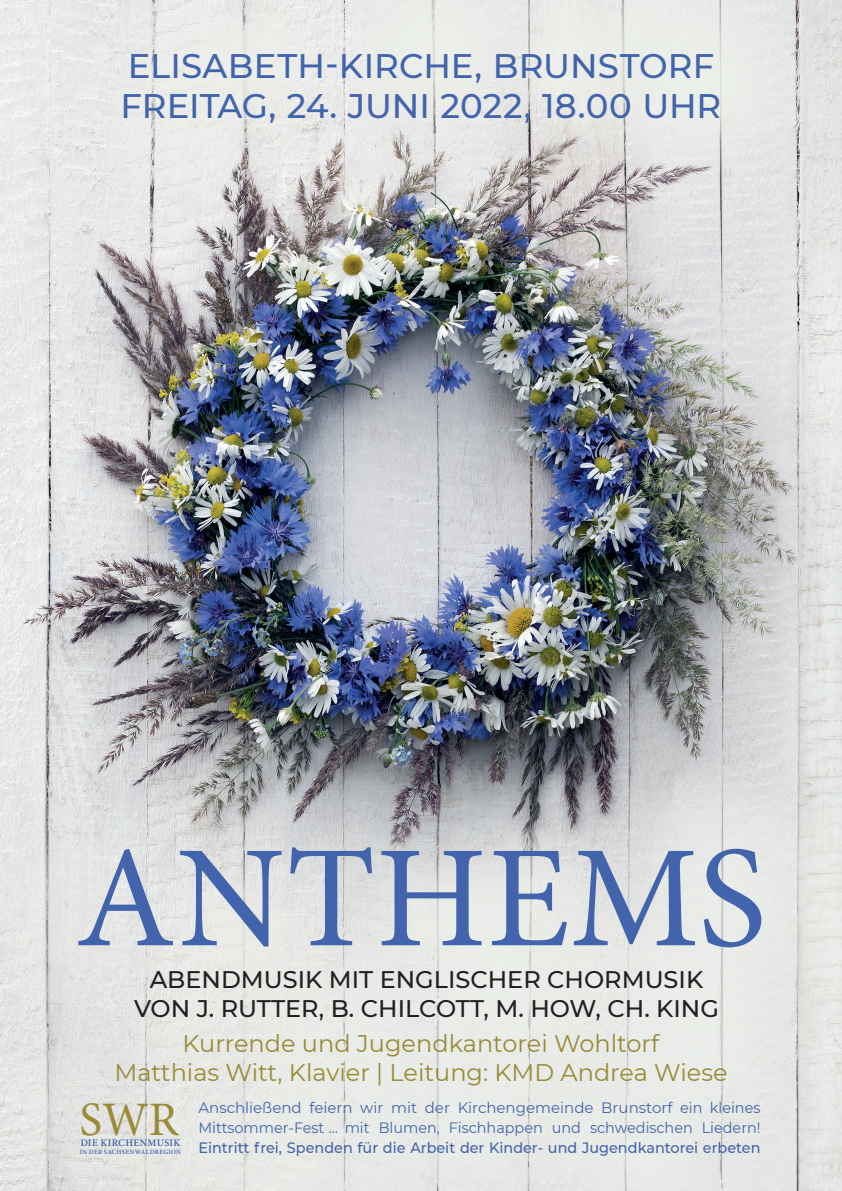
<style>
.page{position:relative;width:842px;height:1191px;background:#fff}
.page>*{position:absolute;margin:0;border:0;box-sizing:border-box;transform-origin:0 0}
.t1{font:145px "Minion Pro";letter-spacing:.005em;color:#4164ac}
.t2{font:48px "Minion Pro";color:#998b37}
.t3{font:500 34px/40px "Montserrat";letter-spacing:.005em;color:#4164ac}
.t4{font:24px/28.8px "Montserrat";color:#998b37;text-align:center}
.t5{font:500 24px/28.8px "Montserrat";color:#231f20;text-align:center}
.t6{font:15px/20px "Montserrat";color:#4164ac}
.t7{font:500 15px "Montserrat";color:#4164ac;scale:.96 1}
.t8{font:600 10.1px "Minion Pro";letter-spacing:.03em;color:#4164ac}
.t9{font:600 6.5px "Minion Pro";letter-spacing:.035em;color:#4164ac}
</style>
<div class="page">
<img style="left:0;top:0;width:842px;height:1191px">
<h3 class="t3" style="left:121px;top:44px;width:602px">ELISABETH-KIRCHE, BRUNSTORF<br>FREITAG, 24. JUNI 2022, 18.00 UHR</h3>
<h1 class="t1" style="left:75px;top:801px;width:693px">ANTHEMS</h1>
<h3 class="t5" style="left:134px;top:964px;width:586px">ABENDMUSIK MIT ENGLISCHER CHORMUSIK<br>VON J. RUTTER, B. CHILCOTT, M. HOW, CH. KING</h3>
<h3 class="t4" style="left:114px;top:1028px;width:615px">Kurrende und Jugendkantorei Wohltorf<br>Matthias Witt, Klavier | Leitung: KMD Andrea Wiese</h3>
<p class="t6" style="left:198px;top:1097px;width:563px">Anschließend feiern wir mit der Kirchengemeinde Brunstorf ein kleines<br>Mittsommer-Fest … mit Blumen, Fischhappen und schwedischen Liedern!</p>
<p class="t7" style="left:198px;top:1137px;width:587px">Eintritt frei, Spenden für die Arbeit der Kinder- und Jugendkantorei erbeten</p>
<h2 class="t2" style="left:79px;top:1087px;width:101px">SWR</h2>
<p class="t8" style="left:80px;top:1135px;width:102px">DIE KIRCHENMUSIK</p>
<p class="t9" style="left:80px;top:1147px;width:103px">IN DER SACHSENWALDREGION</p>
</div>
